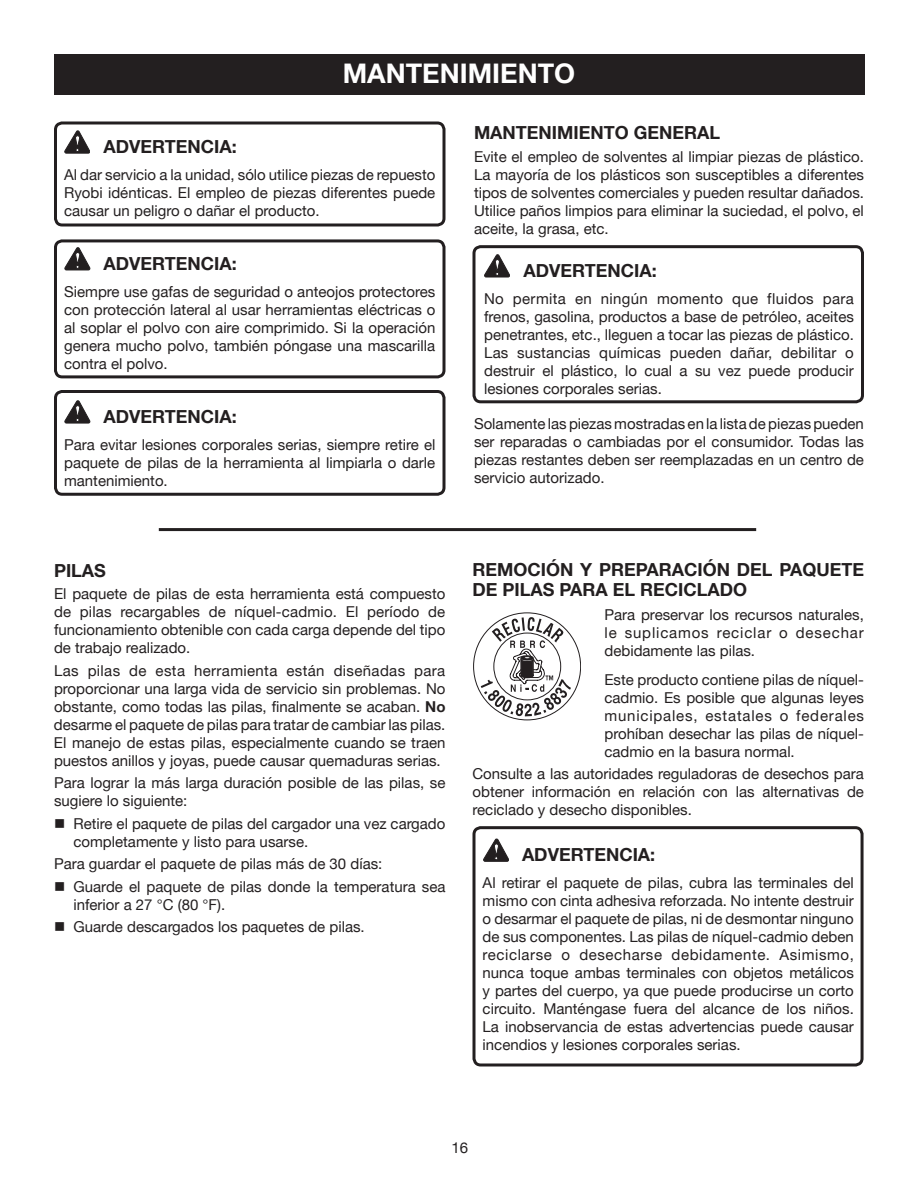
<style>
.page{position:relative;width:918px;height:1188px;background:#fff}
.page>*{position:absolute;margin:0;border:0;box-sizing:border-box;transform-origin:0 0}
.t1{font:700 27px "Helvetica Neue";color:#fff}
.t2{font:700 18px/19.5px "Helvetica Neue";color:#231f20}
.t3{font:15px/18px "Helvetica Neue";color:#231f20;text-align:justify}
.s1{font-weight:700}
</style>
<div class="page">
<div style="left:54px;top:54px;width:811px;height:40px;background:#231f20"></div>
<hr style="left:159px;top:528px;width:597px;height:3px;background:#231f20">
<svg style="left:473px;top:613px;width:108px;height:107px"></svg>
<svg style="left:472px;top:826px;width:392px;height:239px"></svg>
<svg style="left:484px;top:839px;width:25px;height:22px"></svg>
<svg style="left:54px;top:239px;width:392px;height:138px"></svg>
<svg style="left:472px;top:245px;width:392px;height:157px"></svg>
<svg style="left:54px;top:121px;width:392px;height:104px"></svg>
<svg style="left:65px;top:248px;width:25px;height:22px"></svg>
<svg style="left:54px;top:390px;width:392px;height:104px"></svg>
<svg style="left:484px;top:255px;width:26px;height:22px"></svg>
<h1 class="t1" style="left:343px;top:56px;width:234px">MANTENIMIENTO</h1>
<p class="t2" style="left:104px;top:137px;width:135px">ADVERTENCIA:</p>
<p class="t3" style="left:64px;top:166px;width:373px">Al dar servicio a la unidad, sólo utilice piezas de repuesto Ryobi idénticas. El empleo de piezas diferentes puede causar un peligro o dañar el producto.</p>
<p class="t2" style="left:104px;top:253px;width:135px">ADVERTENCIA:</p>
<p class="t3" style="left:64px;top:282px;width:373px">Siempre use gafas de seguridad o anteojos protectores con protección lateral al usar herramientas eléctricas o al soplar el polvo con aire comprimido. Si la operación genera mucho polvo, también póngase una mascarilla contra el polvo.</p>
<p class="t2" style="left:104px;top:406px;width:135px">ADVERTENCIA:</p>
<p class="t3" style="left:64px;top:435px;width:373px">Para evitar lesiones corporales serias, siempre retire el paquete de pilas de la herramienta al limpiarla o darle mantenimiento.</p>
<p class="t2" style="left:474px;top:123px;width:248px">MANTENIMIENTO GENERAL</p>
<p class="t3" style="left:474px;top:147px;width:392px">Evite el empleo de solventes al limpiar piezas de plástico.<br>La mayoría de los plásticos son susceptibles a diferentes tipos de solventes comerciales y pueden resultar dañados.<br>Utilice paños limpios para eliminar la suciedad, el polvo, el aceite, la grasa, etc.</p>
<p class="t2" style="left:524px;top:260px;width:135px">ADVERTENCIA:</p>
<p class="t3" style="left:484px;top:289px;width:371px">No permita en ningún momento que fluidos para frenos, gasolina, productos a base de petróleo, aceites penetrantes, etc., lleguen a tocar las piezas de plástico.<br>Las sustancias químicas pueden dañar, debilitar o destruir el plástico, lo cual a su vez puede producir lesiones corporales serias.</p>
<p class="t3" style="left:474px;top:415px;width:392px">Solamente las piezas mostradas en la lista de piezas pueden ser reparadas o cambiadas por el consumidor. Todas las piezas restantes deben ser reemplazadas en un centro de servicio autorizado.</p>
<p class="t2" style="left:54px;top:560px;width:54px">PILAS</p>
<p class="t3" style="left:54px;top:585px;width:393px">El paquete de pilas de esta herramienta está compuesto de pilas recargables de níquel-cadmio. El período de funcionamiento obtenible con cada carga depende del tipo de trabajo realizado.</p>
<p class="t3" style="left:54px;top:661px;width:393px">Las pilas de esta herramienta están diseñadas para proporcionar una larga vida de servicio sin problemas. No obstante, como todas las pilas, finalmente se acaban. <span class="s1">No </span>desarme el paquete de pilas para tratar de cambiar las pilas.<br>El manejo de estas pilas, especialmente cuando se traen puestos anillos y joyas, puede causar quemaduras serias.</p>
<p class="t3" style="left:54px;top:774px;width:393px">Para lograr la más larga duración posible de las pilas, se sugiere lo siguiente:</p>
<p class="t3" style="left:74px;top:814px;width:374px;text-indent:-20px">■ Retire el paquete de pilas del cargador una vez cargado completamente y listo para usarse.</p>
<p class="t3" style="left:54px;top:855px;width:330px">Para guardar el paquete de pilas más de 30 días:</p>
<p class="t3" style="left:74px;top:877px;width:373px;text-indent:-20px">■ Guarde el paquete de pilas donde la temperatura sea inferior a 27 °C (80 °F).</p>
<p class="t3" style="left:54px;top:918px;width:312px">■ Guarde descargados los paquetes de pilas.</p>
<p class="t2" style="left:472px;top:560px;width:393px">REMOCIÓN Y PREPARACIÓN DEL PAQUETE<br>DE PILAS PARA EL RECICLADO</p>
<p class="t3" style="left:604px;top:606px;width:261px">Para preservar los recursos naturales, le suplicamos reciclar o desechar debidamente las pilas.</p>
<p class="t3" style="left:604px;top:670px;width:261px">Este producto contiene pilas de níquel&shy;cadmio. Es posible que algunas leyes municipales, estatales o federales prohíban desechar las pilas de níquel&shy;cadmio en la basura normal.</p>
<p class="t3" style="left:472px;top:765px;width:393px">Consulte a las autoridades reguladoras de desechos para obtener información en relación con las alternativas de reciclado y desecho disponibles.</p>
<p class="t2" style="left:522px;top:845px;width:135px">ADVERTENCIA:</p>
<p class="t3" style="left:483px;top:874px;width:373px">Al retirar el paquete de pilas, cubra las terminales del mismo con cinta adhesiva reforzada. No intente destruir o desarmar el paquete de pilas, ni de desmontar ninguno de sus componentes. Las pilas de níquel-cadmio deben reciclarse o desecharse debidamente. Asimismo, nunca toque ambas terminales con objetos metálicos y partes del cuerpo, ya que puede producirse un corto circuito. Manténgase fuera del alcance de los niños.<br>La inobservancia de estas advertencias puede causar incendios y lesiones corporales serias.</p>
<p class="t3" style="left:451px;top:1139px;width:18px">16</p>
</div>
